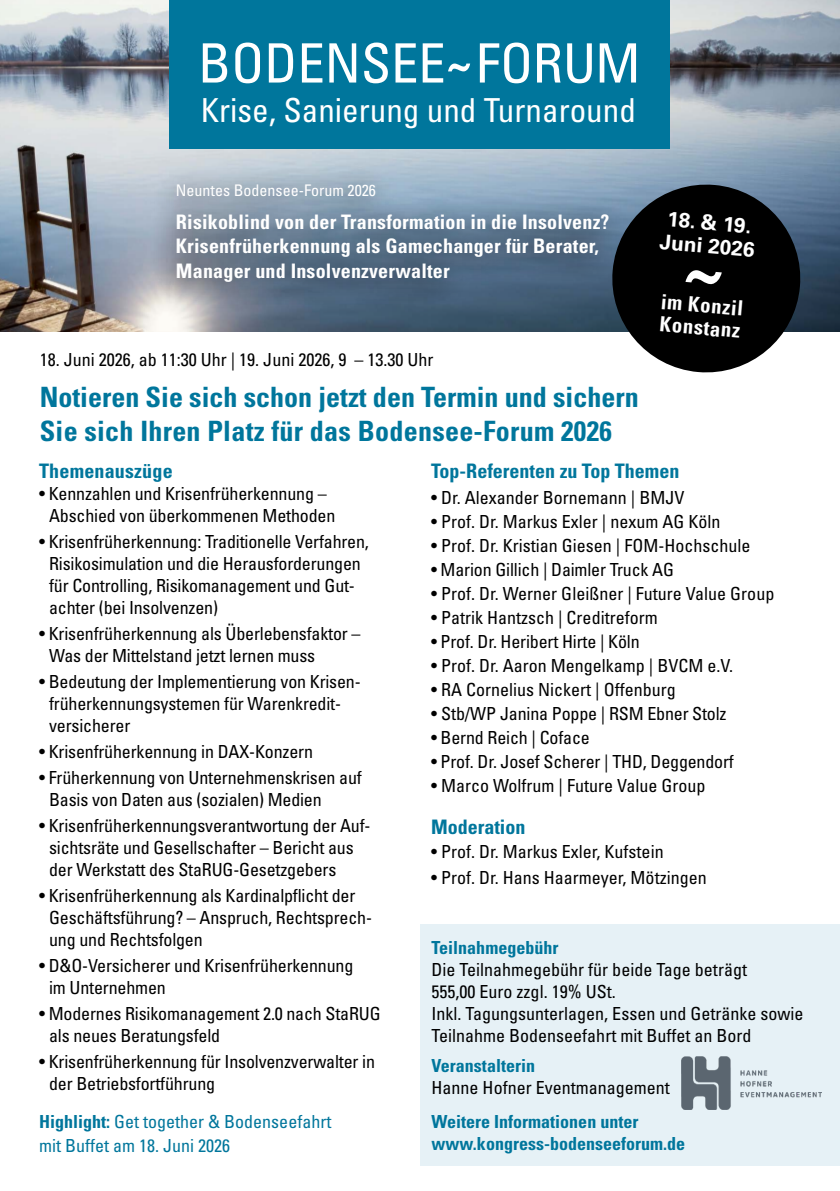
<style>
.page{position:relative;width:840px;height:1191px;background:#fff}
.page>*{position:absolute;margin:0;border:0;box-sizing:border-box;transform-origin:0 0}
.t1{font:condensed 33px "Univers";color:#fff}
.t2{font:700 condensed 28px/34px "Univers";color:#00769c}
.t3{font:700 condensed 20.8px/22.4px "Univers";color:#fff}
.t4{font:700 20.8px/24px "Univers";color:#fff}
.t5{font:700 condensed 20px/24.4px "Univers";letter-spacing:.01em;color:#fff}
.t6{font:700 condensed 20px "Univers";color:#00769c}
.t7{font:condensed 18px/22px "Univers";letter-spacing:-.01em;color:#000}
.t8{font:700 condensed 18px/22px "Univers";color:#00769c}
.t9{font:condensed 18px/24px "Univers";color:#00769c}
.t10{font:condensed 16px "Univers";color:#fff}
.s1{font-weight:700}
</style>
<div class="page">
<img style="left:0;top:0;width:839px;height:332px">
<div style="left:169px;top:0;width:500px;height:149px;background:#00769c"></div>
<svg style="left:203px;top:43px;width:24px;height:40px"></svg>
<svg style="left:235px;top:43px;width:25px;height:40px"></svg>
<svg style="left:269px;top:43px;width:24px;height:40px"></svg>
<svg style="left:302px;top:43px;width:20px;height:40px"></svg>
<svg style="left:329px;top:43px;width:27px;height:40px"></svg>
<svg style="left:364px;top:43px;width:23px;height:40px"></svg>
<svg style="left:395px;top:43px;width:21px;height:40px"></svg>
<svg style="left:422px;top:43px;width:48px;height:40px"></svg>
<svg style="left:479px;top:43px;width:49px;height:40px"></svg>
<svg style="left:537px;top:43px;width:23px;height:40px"></svg>
<svg style="left:567px;top:43px;width:24px;height:40px"></svg>
<svg style="left:599px;top:43px;width:36px;height:40px"></svg>
<div style="left:420px;top:924px;width:419px;height:241px;background:#e6f1f6"></div>
<svg style="left:607px;top:180px;width:197px;height:193px;background:#2a2d31"></svg>
<div style="left:150px;top:165px;width:479px;height:144px;background:#000;opacity:.9"></div>
<img style="left:681px;top:1056px;width:140px;height:53px">
<h1 class="t1" style="left:201px;top:89px;width:436px">Krise, Sanierung und Turnaround</h1>
<p class="t10" style="left:176px;top:180px;width:201px">Neuntes Bodensee-Forum 2026</p>
<p class="t5" style="left:176px;top:209px;width:435px">Risikoblind von der Transformation in die Insolvenz?<br>Krisenfrüherkennung als Gamechanger für Berater,<br>Manager und Insolvenzverwalter</p>
<p class="t7" style="left:40px;top:348px;width:395px">18. Juni 2026, ab 11:30 Uhr | 19. Juni 2026, 9 – 13.30 Uhr</p>
<h2 class="t2" style="left:40px;top:379px;width:600px">Notieren Sie sich schon jetzt den Termin und sichern<br>Sie sich Ihren Platz für das Bodensee-Forum 2026</h2>
<p class="t4" style="left:662px;top:206px;width:96px;rotate:5deg">18. &amp; 19.<br>Juni 2026</p>
<p class="t3" style="left:661px;top:290px;width:84px;rotate:5deg">im Konzil<br>Konstanz</p>
<p class="t6" style="left:39px;top:459px;width:135px">Themenauszüge</p>
<p class="t7" style="left:39px;top:482px;width:298px;text-align:center">• Kennzahlen und Krisenfrüherkennung –<br>Abschied von überkommenen Methoden</p>
<p class="t7" style="left:49px;top:530px;width:321px;text-indent:-10px">• Krisenfrüherkennung: Traditionelle Verfahren, Risikosimulation und die Herausforderungen für Controlling, Risikomanagement und Gut&shy;achter (bei Insolvenzen)</p>
<p class="t7" style="left:49px;top:622px;width:313px;text-indent:-10px">• Krisenfrüherkennung als Überlebensfaktor –<br>Was der Mittelstand jetzt lernen muss</p>
<p class="t7" style="left:49px;top:670px;width:313px;text-indent:-10px">• Bedeutung der Implementierung von Krisen&shy;früherkennungsystemen für Warenkredit&shy;versicherer</p>
<p class="t7" style="left:39px;top:740px;width:275px">• Krisenfrüherkennung in DAX-Konzern</p>
<p class="t7" style="left:49px;top:766px;width:314px;text-indent:-10px">• Früherkennung von Unternehmenskrisen auf<br>Basis von Daten aus (sozialen) Medien</p>
<p class="t7" style="left:49px;top:814px;width:323px;text-indent:-10px">• Krisenfrüherkennungsverantwortung der Auf&shy;sichtsräte und Gesellschafter – Bericht aus der Werkstatt des StaRUG-Gesetzgebers</p>
<p class="t7" style="left:49px;top:884px;width:324px;text-indent:-10px">• Krisenfrüherkennung als Kardinalpflicht der<br>Geschäftsführung? – Anspruch, Rechtsprech&shy;ung und Rechtsfolgen</p>
<p class="t7" style="left:49px;top:954px;width:306px;text-indent:-10px">• D&amp;O-Versicherer und Krisenfrüherkennung im Unternehmen</p>
<p class="t7" style="left:49px;top:1002px;width:333px;text-indent:-10px">• Modernes Risikomanagement 2.0 nach StaRUG als neues Beratungsfeld</p>
<p class="t7" style="left:49px;top:1050px;width:327px;text-indent:-10px">• Krisenfrüherkennung für Insolvenzverwalter in der Betriebsfortführung</p>
<p class="t9" style="left:39px;top:1109px;width:293px"><span class="s1">Highlight:</span> Get together &amp; Bodenseefahrt mit Buffet am 18. Juni 2026</p>
<p class="t6" style="left:431px;top:459px;width:250px">Top-Referenten zu Top Themen</p>
<p class="t7" style="left:431px;top:486px;width:255px">• Dr. Alexander Bornemann | BMJV</p>
<p class="t7" style="left:431px;top:510px;width:291px">• Prof. Dr. Markus Exler | nexum AG Köln</p>
<p class="t7" style="left:431px;top:534px;width:321px">• Prof. Dr. Kristian Giesen | FOM-Hochschule</p>
<p class="t7" style="left:431px;top:558px;width:244px">• Marion Gillich | Daimler Truck AG</p>
<p class="t7" style="left:431px;top:582px;width:344px">• Prof. Dr. Werner Gleißner | Future Value Group</p>
<p class="t7" style="left:431px;top:606px;width:228px">• Patrik Hantzsch | Creditreform</p>
<p class="t7" style="left:431px;top:630px;width:210px">• Prof. Dr. Heribert Hirte | Köln</p>
<p class="t7" style="left:431px;top:654px;width:303px">• Prof. Dr. Aaron Mengelkamp | BVCM e.V.</p>
<p class="t7" style="left:431px;top:678px;width:246px">• RA Cornelius Nickert | Offenburg</p>
<p class="t7" style="left:431px;top:702px;width:297px">• Stb/WP Janina Poppe | RSM Ebner Stolz</p>
<p class="t7" style="left:431px;top:726px;width:160px">• Bernd Reich | Coface</p>
<p class="t7" style="left:431px;top:750px;width:304px">• Prof. Dr. Josef Scherer | THD, Deggendorf</p>
<p class="t7" style="left:431px;top:774px;width:276px">• Marco Wolfrum | Future Value Group</p>
<p class="t6" style="left:431px;top:815px;width:96px">Moderation</p>
<p class="t7" style="left:431px;top:840px;width:234px">• Prof. Dr. Markus Exler, Kufstein</p>
<p class="t7" style="left:431px;top:866px;width:277px">• Prof. Dr. Hans Haarmeyer, Mötzingen</p>
<p class="t8" style="left:431px;top:936px;width:128px">Teilnahmegebühr</p>
<p class="t7" style="left:431px;top:958px;width:373px">Die Teilnahmegebühr für beide Tage beträgt<br>555,00 Euro zzgl. 19% USt.<br>Inkl. Tagungsunterlagen, Essen und Getränke sowie Teilnahme Bodenseefahrt mit Buffet an Bord</p>
<p class="t8" style="left:431px;top:1054px;width:105px">Veranstalterin</p>
<p class="t7" style="left:431px;top:1076px;width:239px">Hanne Hofner Eventmanagement</p>
<p class="t8" style="left:431px;top:1110px;width:255px">Weitere Informationen unter www.kongress-bodenseeforum.de</p>
</div>
